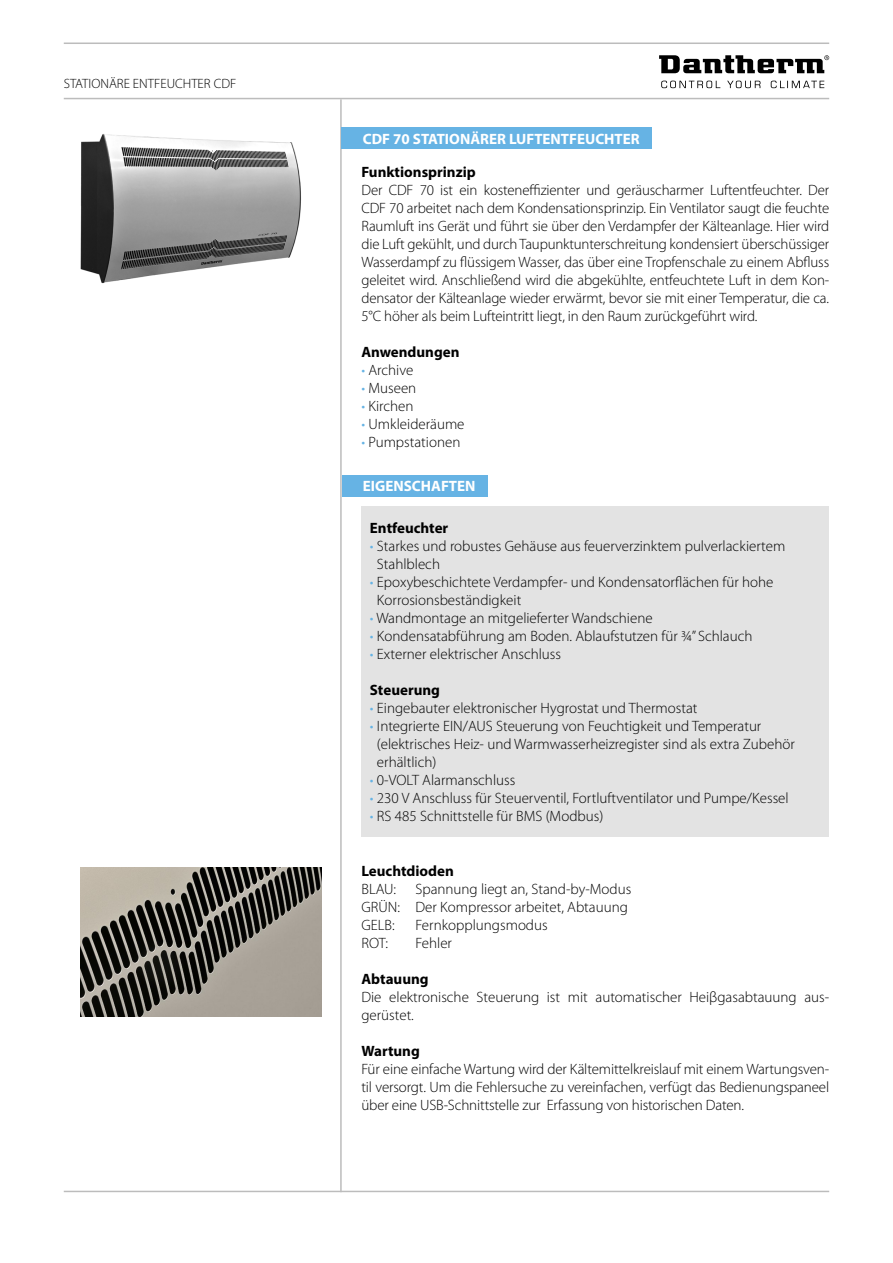
<style>
.page{position:relative;width:893px;height:1263px;background:#fff}
.page>*{position:absolute;margin:0;border:0;box-sizing:border-box;transform-origin:0 0}
.t1{font:300 15px/18px "Myriad Pro";color:#000}
.t2{font:700 15px "Myriad Pro";color:#000}
.t3{font:700 15px "Myriad Pro";color:#fff}
.t4{font:300 13.5px "Myriad Pro";color:#000}
.s1{color:#66b3e4}
</style>
<div class="page">
<hr style="left:64px;top:43px;width:765px;height:1px;background:#bcbcbc">
<hr style="left:64px;top:98px;width:765px;height:1px;background:#bcbcbc">
<hr style="left:64px;top:1191px;width:765px;height:1px;background:#bcbcbc">
<svg style="left:661px;top:81px;width:163px;height:7px"></svg>
<svg style="left:659px;top:55px;width:170px;height:18px"></svg>
<hr style="left:340px;top:99px;width:2px;height:1093px;background:#bcbcbc">
<img style="left:80px;top:134px;width:221px;height:150px">
<img style="left:81px;top:867px;width:240px;height:150px">
<div style="left:342px;top:128px;width:310px;height:21px;background:#66b3e4"></div>
<div style="left:342px;top:475px;width:145px;height:21px;background:#66b3e4"></div>
<div style="left:361px;top:507px;width:468px;height:330px;background:#e3e3e3"></div>
<p class="t4" style="left:64px;top:76px;width:174px">STATIONÄRE ENTFEUCHTER CDF</p>
<p class="t3" style="left:363px;top:129px;width:278px">CDF 70 STATIONÄRER LUFTENTFEUCHTER</p>
<p class="t2" style="left:361px;top:162px;width:116px">Funktionsprinzip</p>
<p class="t1" style="left:361px;top:181px;width:469px;text-align:justify">Der CDF 70 ist ein kosteneffizienter und geräuscharmer Luftentfeuchter. Der CDF 70 arbeitet nach dem Kondensationsprinzip. Ein Ventilator saugt die feuchte Raumluft ins Gerät und führt sie über den Verdampfer der Kälteanlage. Hier wird die Luft gekühlt, und durch Taupunktunterschreitung kondensiert überschüssiger Wasserdampf zu flüssigem Wasser, das über eine Tropfenschale zu einem Abfluss geleitet wird. Anschließend wird die abgekühlte, entfeuchtete Luft in dem Kon&shy;densator der Kälteanlage wieder erwärmt, bevor sie mit einer Temperatur, die ca.<br>5°C höher als beim Lufteintritt liegt, in den Raum zurückgeführt wird.</p>
<p class="t2" style="left:361px;top:342px;width:100px">Anwendungen</p>
<p class="t1" style="left:361px;top:361px;width:53px"><span class="s1">•</span> Archive</p>
<p class="t1" style="left:361px;top:379px;width:56px"><span class="s1">•</span> Museen</p>
<p class="t1" style="left:361px;top:397px;width:54px"><span class="s1">•</span> Kirchen</p>
<p class="t1" style="left:361px;top:415px;width:105px"><span class="s1">•</span> Umkleideräume</p>
<p class="t1" style="left:361px;top:433px;width:100px"><span class="s1">•</span> Pumpstationen</p>
<p class="t3" style="left:363px;top:477px;width:114px">EIGENSCHAFTEN</p>
<p class="t2" style="left:370px;top:518px;width:80px">Entfeuchter</p>
<p class="t1" style="left:377px;top:537px;width:410px;text-indent:-7px"><span class="s1">•</span> Starkes und robustes Gehäuse aus feuerverzinktem pulverlackiertem<br>Stahlblech</p>
<p class="t1" style="left:377px;top:573px;width:398px;text-indent:-7px"><span class="s1">•</span> Epoxybeschichtete Verdampfer- und Kondensatorflächen für hohe<br>Korrosionsbeständigkeit</p>
<p class="t1" style="left:370px;top:609px;width:284px"><span class="s1">•</span> Wandmontage an mitgelieferter Wandschiene</p>
<p class="t1" style="left:370px;top:627px;width:384px"><span class="s1">•</span> Kondensatabführung am Boden. Ablaufstutzen für ¾” Schlauch</p>
<p class="t1" style="left:370px;top:645px;width:193px"><span class="s1">•</span> Externer elektrischer Anschluss</p>
<p class="t2" style="left:370px;top:680px;width:72px">Steuerung</p>
<p class="t1" style="left:370px;top:699px;width:329px"><span class="s1">•</span> Eingebauter elektronischer Hygrostat und Thermostat</p>
<p class="t1" style="left:377px;top:717px;width:419px;text-indent:-7px"><span class="s1">•</span> Integrierte EIN/AUS Steuerung von Feuchtigkeit und Temperatur (elektrisches Heiz- und Warmwasserheizregister sind als extra Zubehör erhältlich)</p>
<p class="t1" style="left:370px;top:771px;width:147px"><span class="s1">•</span> 0-VOLT Alarmanschluss</p>
<p class="t1" style="left:370px;top:789px;width:420px"><span class="s1">•</span> 230 V Anschluss für Steuerventil, Fortluftventilator und Pumpe/Kessel</p>
<p class="t1" style="left:370px;top:807px;width:235px"><span class="s1">•</span> RS 485 Schnittstelle für BMS (Modbus)</p>
<p class="t2" style="left:361px;top:861px;width:94px">Leuchtdioden</p>
<p class="t1" style="left:361px;top:880px;width:36px">BLAU:</p>
<p class="t1" style="left:361px;top:880px;width:271px;text-indent:54px">Spannung liegt an, Stand-by-Modus<br>GRÜN: Der Kompressor arbeitet, Abtauung<br>GELB:</p>
<p class="t1" style="left:415px;top:916px;width:134px">Fernkopplungsmodus</p>
<p class="t1" style="left:361px;top:934px;width:28px">ROT:</p>
<p class="t1" style="left:415px;top:934px;width:38px">Fehler</p>
<p class="t2" style="left:361px;top:969px;width:69px">Abtauung</p>
<p class="t1" style="left:361px;top:988px;width:469px">Die elektronische Steuerung ist mit automatischer Heiβgasabtauung aus&shy;gerüstet.</p>
<p class="t2" style="left:361px;top:1041px;width:60px">Wartung</p>
<p class="t1" style="left:361px;top:1060px;width:469px;text-align:justify">Für eine einfache Wartung wird der Kältemittelkreislauf mit einem Wartungsven&shy;til versorgt. Um die Fehlersuche zu vereinfachen, verfügt das Bedienungspaneel über eine USB-Schnittstelle zur Erfassung von historischen Daten.</p>
</div>
